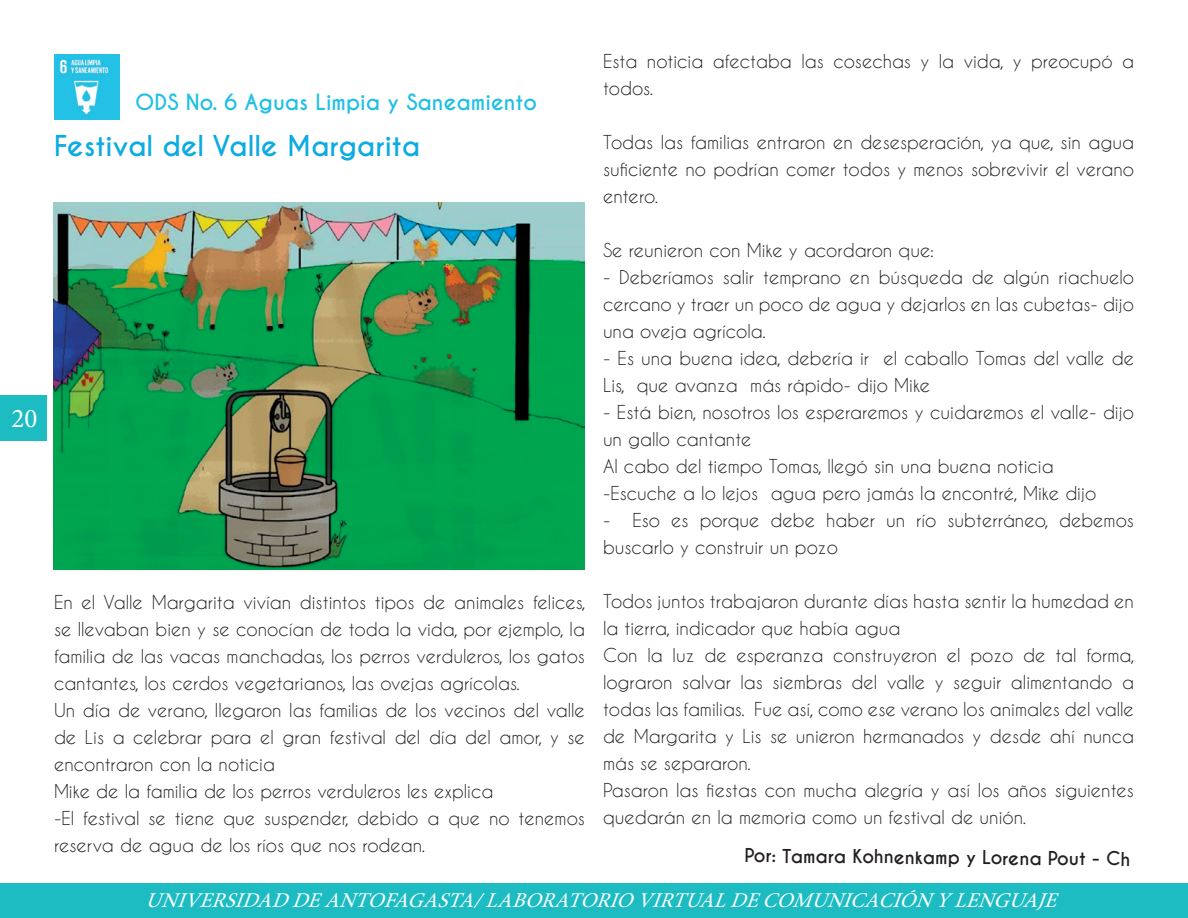
<style>
.page{position:relative;width:1188px;height:918px;background:#fff}
.page>*{position:absolute;margin:0;border:0;box-sizing:border-box;transform-origin:0 0}
.t1{font:700 27px "Caviar Dreams";color:#0cabe1}
.t2{font:27px "Minion Pro";color:#fff}
.t3{font:italic 21px "Minion Pro";color:#fff}
.t4{font:700 21px "Caviar Dreams";color:#21c0e4}
.t5{font:18px/27px "Caviar Dreams";color:#231f20}
.t6{font:700 18px "Caviar Dreams";letter-spacing:-.01em;color:#231f20}
</style>
<div class="page">
<div style="left:0;top:395px;width:46px;height:46px;background:#1cbcc2"></div>
<div style="left:0;top:884px;width:1188px;height:34px;background:#1cbcc2"></div>
<img style="left:54px;top:54px;width:65px;height:65px">
<img style="left:53px;top:202px;width:531px;height:368px">
<h1 class="t2" style="left:11px;top:400px;width:27px">20</h1>
<p class="t4" style="left:135px;top:89px;width:403px">ODS No. 6 Aguas Limpia y Saneamiento</p>
<h1 class="t1" style="left:54px;top:130px;width:368px">Festival del Valle Margarita</h1>
<p class="t5" style="left:54px;top:588px;width:533px">En el Valle Margarita vivían distintos tipos de animales felices, se llevaban bien y se conocían de toda la vida, por ejemplo, la familia de las vacas manchadas, los perros verduleros, los gatos cantantes, los cerdos vegetarianos, las ovejas agrícolas.<br>Un día de verano, llegaron las familias de los vecinos del valle de Lis a celebrar para el gran festival del día del amor, y se encontraron con la noticia<br>Mike de la familia de los perros verduleros les explica<br>-El festival se tiene que suspender, debido a que no tenemos reserva de agua de los ríos que nos rodean.</p>
<p class="t5" style="left:603px;top:47px;width:533px">Esta noticia afectaba las cosechas y la vida, y preocupó a todos.</p>
<p class="t5" style="left:603px;top:128px;width:533px;text-align:justify">Todas las familias entraron en desesperación, ya que, sin agua suficiente no podrían comer todos y menos sobrevivir el verano entero.</p>
<p class="t5" style="left:603px;top:236px;width:332px">Se reunieron con Mike y acordaron que:</p>
<p class="t5" style="left:603px;top:263px;width:533px;text-align:justify">- Deberíamos salir temprano en búsqueda de algún riachuelo cercano y traer un poco de agua y dejarlos en las cubetas- dijo una oveja agrícola.</p>
<p class="t5" style="left:603px;top:344px;width:533px">- Es una buena idea, debería ir el caballo Tomas del valle de<br>Lis, que avanza más rápido- dijo Mike</p>
<p class="t5" style="left:603px;top:398px;width:532px">- Está bien, nosotros los esperaremos y cuidaremos el valle- dijo un gallo cantante<br>Al cabo del tiempo Tomas, llegó sin una buena noticia<br>-Escuche a lo lejos agua pero jamás la encontré, Mike dijo</p>
<p class="t5" style="left:603px;top:506px;width:533px">- Eso es porque debe haber un río subterráneo, debemos buscarlo y construir un pozo</p>
<p class="t5" style="left:603px;top:587px;width:533px">Todos juntos trabajaron durante días hasta sentir la humedad en la tierra, indicador que había agua<br>Con la luz de esperanza construyeron el pozo de tal forma, lograron salvar las siembras del valle y seguir alimentando a todas las familias. Fue así, como ese verano los animales del valle de Margarita y Lis se unieron hermanados y desde ahí nunca más se separaron.<br>Pasaron las fiestas con mucha alegría y así los años siguientes quedarán en la memoria como un festival de unión.</p>
<p class="t6" style="left:745px;top:846px;width:388px">Por: Tamara Kohnenkamp y Lorena Pout - Ch</p>
<p class="t3" style="left:145px;top:886px;width:922px">UNIVERSIDADDEANTOFAGASTA/LABORATORIOVIRTUALDECOMUNICACIÓNYLENGUAJE</p>
</div>
